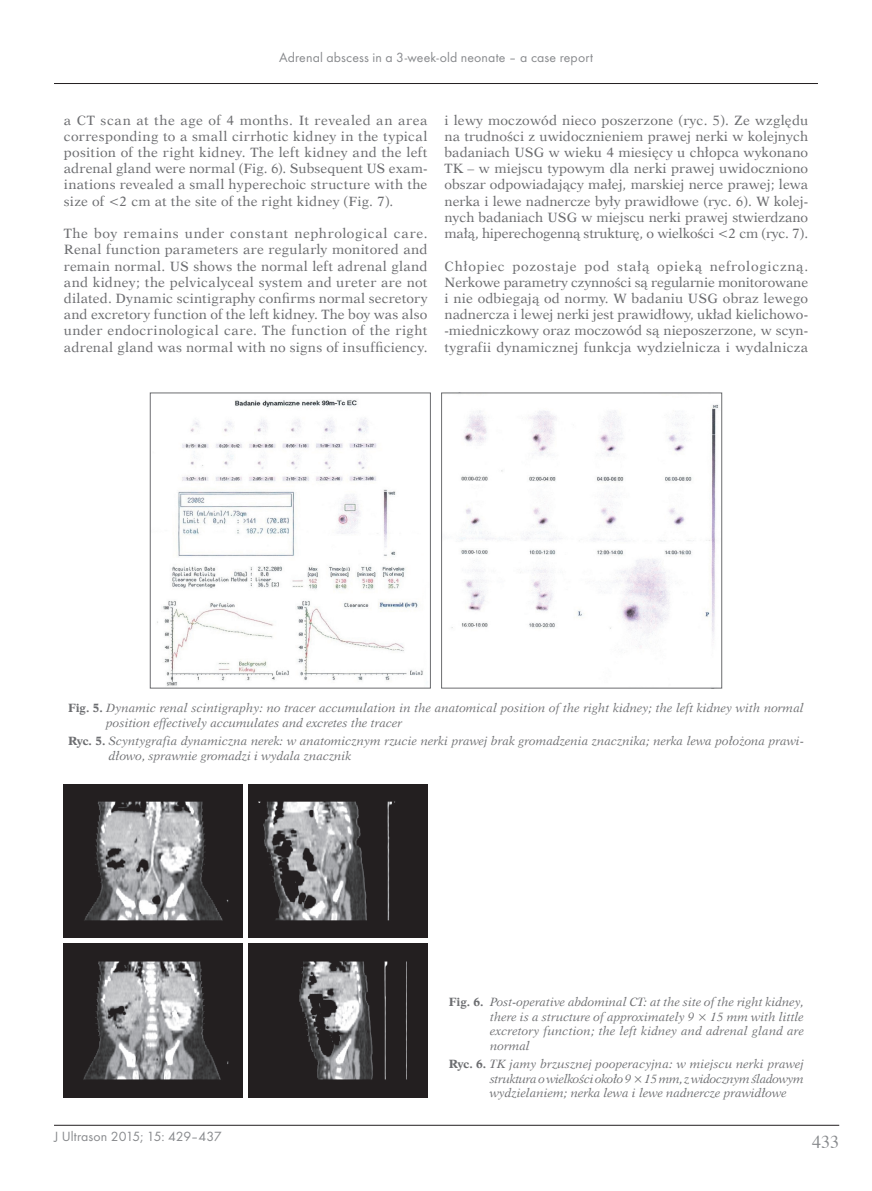
<style>
.page{position:relative;width:872px;height:1191px;background:#fff}
.page>*{position:absolute;margin:0;border:0;box-sizing:border-box;transform-origin:0 0}
.t1{font:18px "Times";color:#888a8d}
.t2{font:13.8px "Futura TCE";letter-spacing:.01em;color:#888a8d}
.t3{font:13.5px/16.2px "Dutch 823 EU";letter-spacing:.02em;color:#6c6d70;text-align:justify}
.t4{font:italic 12px/14.4px "Dutch 823 EU";color:#6c6d70}
.s1{font-weight:700;font-style:normal}
</style>
<div class="page">
<hr style="left:54px;top:1125px;width:785px;height:1px;background:#231f20">
<hr style="left:54px;top:83px;width:764px;height:1px;background:#231f20">
<img style="left:157px;top:400px;width:266px;height:286px">
<div style="left:150px;top:392px;width:281px;height:296px;border:1px solid #6c6d70"></div>
<img style="left:451px;top:404px;width:268px;height:244px">
<div style="left:441px;top:392px;width:281px;height:296px;border:1px solid #6c6d70"></div>
<img style="left:64px;top:784px;width:178px;height:153px">
<img style="left:249px;top:784px;width:178px;height:153px">
<img style="left:64px;top:944px;width:178px;height:153px">
<img style="left:249px;top:944px;width:178px;height:153px">
<p class="t2" style="left:279px;top:51px;width:315px">Adrenal abscess in a 3-week-old neonate – a case report</p>
<p class="t3" style="left:64px;top:112px;width:365px">a CT scan at the age of 4 months. It revealed an area corresponding to a small cirrhotic kidney in the typical position of the right kidney. The left kidney and the left adrenal gland were normal (Fig. 6). Subsequent US exam&shy;inations revealed a small hyperechoic structure with the size of &lt;2 cm at the site of the right kidney (Fig. 7).</p>
<p class="t3" style="left:64px;top:225px;width:365px">The boy remains under constant nephrological care.<br>Renal function parameters are regularly monitored and remain normal. US shows the normal left adrenal gland and kidney; the pelvicalyceal system and ureter are not dilated. Dynamic scintigraphy confirms normal secretory and excretory function of the left kidney. The boy was also under endocrinological care. The function of the right adrenal gland was normal with no signs of insufficiency.</p>
<p class="t3" style="left:444px;top:112px;width:365px">i lewy moczowód nieco poszerzone (ryc. 5). Ze względu na trudności z uwidocznieniem prawej nerki w kolejnych badaniach USG w wieku 4 miesięcy u chłopca wykonano TK – w miejscu typowym dla nerki prawej uwidoczniono obszar odpowiadający małej, marskiej nerce prawej; lewa nerka i lewe nadnercze były prawidłowe (ryc. 6). W kolej&shy;nych badaniach USG w miejscu nerki prawej stwierdzano małą, hiperechogenną strukturę, o wielkości &lt;2 cm (ryc. 7).</p>
<p class="t3" style="left:444px;top:257px;width:365px">Chłopiec pozostaje pod stałą opieką nefrologiczną.<br>Nerkowe parametry czynności są regularnie monitorowane i nie odbiegają od normy. W badaniu USG obraz lewego nadnercza i lewej nerki jest prawidłowy, układ kielichowo--miedniczkowy oraz moczowód są nieposzerzone, w scyn&shy;tygrafii dynamicznej funkcja wydzielnicza i wydalnicza</p>
<p class="t4" style="left:106px;top:700px;width:699px;text-indent:-38px"><span class="s1">Fig. 5.</span> Dynamic renal scintigraphy: no tracer accumulation in the anatomical position of the right kidney; the left kidney with normal position effectively accumulates and excretes the tracer</p>
<p class="t4" style="left:109px;top:733px;width:696px;text-indent:-41px"><span class="s1">Ryc. 5.</span> Scyntygrafia dynamiczna nerek: w anatomicznym rzucie nerki prawej brak gromadzenia znacznika; nerka lewa położona prawi&shy;dłowo, sprawnie gromadzi i wydala znacznik</p>
<p class="t2" style="left:54px;top:1130px;width:169px">J Ultrason 2015; 15: 429–437</p>
<p class="t4" style="left:490px;top:994px;width:315px;text-align:justify;text-indent:-41px"><span class="s1">Fig. 6.</span> Post-operative abdominal CT: at the site of the right kidney, there is a structure of approximately 9 × 15 mm with little excretory function; the left kidney and adrenal gland are normal</p>
<p class="t4" style="left:489px;top:1056px;width:316px;text-align:justify;text-indent:-41px"><span class="s1">Ryc. 6.</span> TK jamy brzusznej pooperacyjna: w miejscu nerki prawej struktura owielkości około 9×15mm, zwidocznym śladowym wydzielaniem; nerka lewa i lewe nadnercze prawidłowe</p>
<h1 class="t1" style="left:812px;top:1134px;width:28px">433</h1>
</div>
